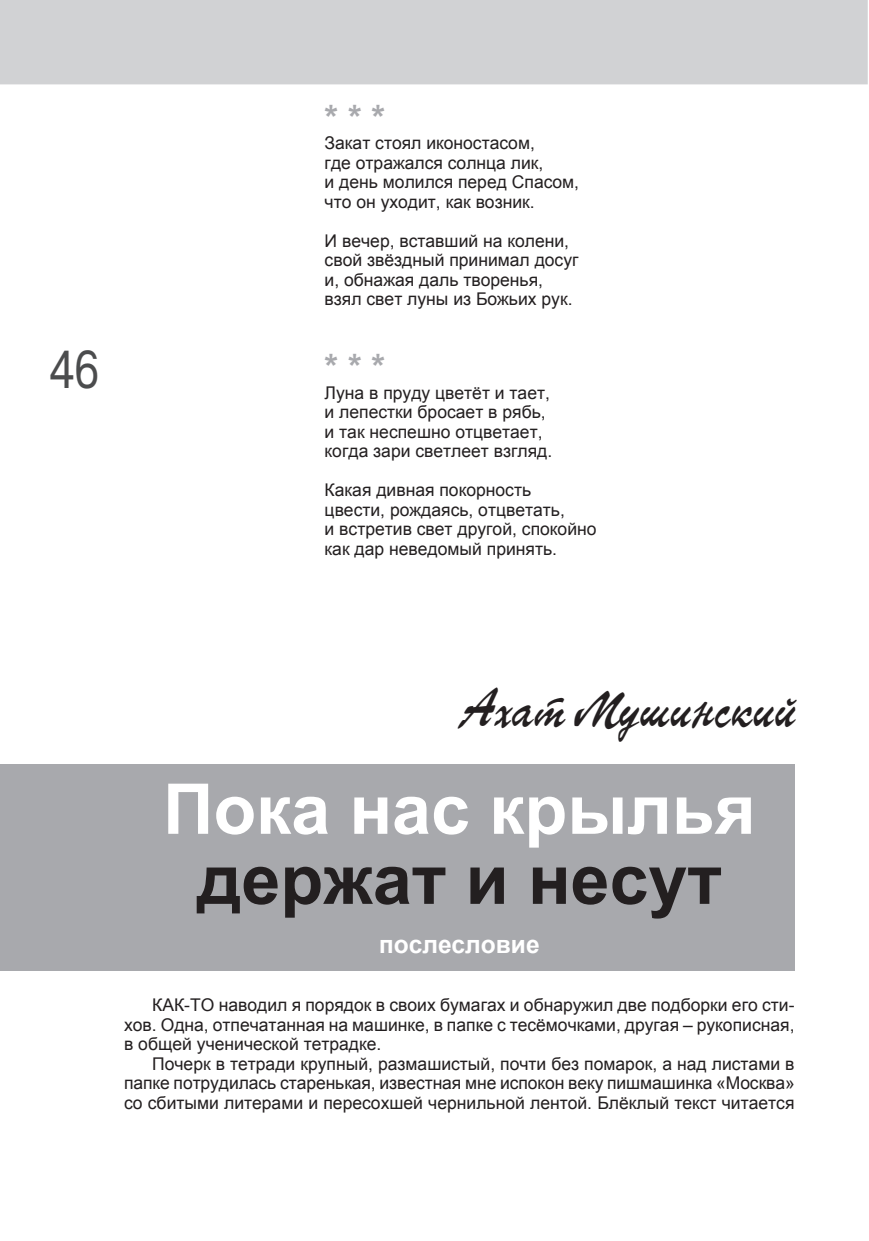
<style>
.page{position:relative;width:869px;height:1241px;background:#fff}
.page>*{position:absolute;margin:0;border:0;box-sizing:border-box;transform-origin:0 0}
.t1{font:700 70px "Arial";color:#fff}
.t2{font:700 70px "Arial";color:#231f20}
.t3{font:52.5px "TT Parsec";color:#231f20;scale:.9 1}
.t4{font:49px "TT Arial";color:#4b4c4d;scale:.8 1}
.t5{font:700 35px "Arial";color:#a8a9ad}
.t6{font:700 24.5px "Arial";color:#fff}
.t7{font:17.5px/19.4px "Arial";color:#231f20}
</style>
<div class="page">
<div style="left:0;top:0;width:867px;height:84px;background:#d1d2d4"></div>
<div style="left:0;top:763px;width:794px;height:207px;background:#a8a9ad"></div>
<h3 class="t4" style="left:50px;top:342px;width:64px">46</h3>
<h3 class="t5" style="left:324px;top:98px;width:62px">***</h3>
<p class="t7" style="left:324px;top:133px;width:256px">Закат стоял иконостасом,<br>где отражался солнца лик,<br>и день молился перед Спасом, что он уходит, как возник.</p>
<p class="t7" style="left:324px;top:231px;width:255px">И вечер, вставший на колени, свой звёздный принимал досуг и, обнажая даль творенья, взял свет луны из Божьих рук.</p>
<h3 class="t5" style="left:324px;top:347px;width:62px">***</h3>
<p class="t7" style="left:324px;top:383px;width:229px">Луна в пруду цветёт и тает, и лепестки бросает в рябь, и так неспешно отцветает, когда зари светлеет взгляд.</p>
<p class="t7" style="left:324px;top:480px;width:273px">Какая дивная покорность<br>цвести, рождаясь, отцветать,<br>и встретив свет другой, спокойно как дар неведомый принять.</p>
<h2 class="t3" style="left:461px;top:677px;width:371px">Ахат Мушинский</h2>
<h1 class="t1" style="left:163px;top:770px;width:593px">Пока нас крылья</h1>
<h1 class="t2" style="left:197px;top:840px;width:526px">держат и несут</h1>
<h3 class="t6" style="left:379px;top:931px;width:162px">послесловие</h3>
<p class="t7" style="left:124px;top:995px;width:671px;text-align:justify;text-indent:28px">КАК-ТО наводил я порядок в своих бумагах и обнаружил две подборки его сти&shy;хов. Одна, отпечатанная на машинке, в папке с тесёмочками, другая – рукописная, в общей ученической тетрадке.</p>
<p class="t7" style="left:124px;top:1053px;width:672px;text-align:justify;text-indent:28px">Почерк в тетради крупный, размашистый, почти без помарок, а над листами в папке потрудилась старенькая, известная мне испокон веку пишмашинка «Москва» со сбитыми литерами и пересохшей чернильной лентой. Блёклый текст читается</p>
</div>
